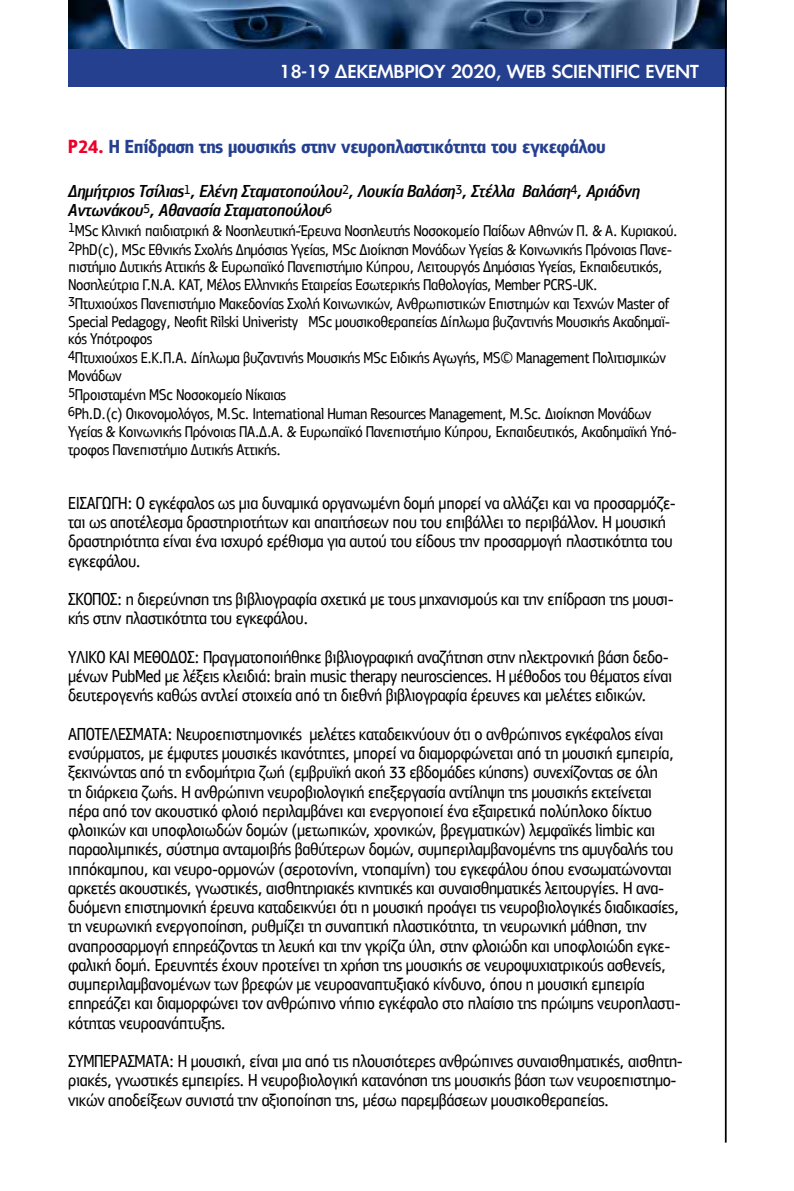
<style>
.page{position:relative;width:794px;height:1191px;background:#fff}
.page>*{position:absolute;margin:0;border:0;box-sizing:border-box;transform-origin:0 0}
.t1{font:500 17.5px "PF Futura Neu";letter-spacing:-.015em;color:#fff}
.t2{font:17.5px "PF Bulletin Sans Pro";color:#000}
.t3{font:15.75px "PF Bulletin Sans Pro";color:#000}
</style>
<div class="page">
<img style="left:68px;top:0;width:657px;height:50px">
<div style="left:68px;top:50px;width:658px;height:37px;background:#25408f"></div>
<hr style="left:725px;top:0;width:1px;height:1142px;background:#000">
<p class="t1" style="left:279px;top:60px;width:421px">18-19 ΔΕΚΕΜΒΡΙΟΥ 2020, WEB SCIENTIFIC EVENT</p>
<p class="t3" style="left:189px;top:312px;width:42px">□ ▼ ●▲</p>
<p class="t3" style="left:251px;top:312px;width:43px">■❖ ▲▼</p>
<p class="t3" style="left:256px;top:405px;width:198px">■▼ ■ ▼□■ ● ★◆ ■ ▲□◆ ▲ ■</p>
<p class="t3" style="left:532px;top:349px;width:58px">■ ■▼</p>
<p class="t3" style="left:633px;top:295px;width:33px">▲▼ □</p>
<p class="t2" style="left:298px;top:666px;width:59px">■ ◆▲ ▼</p>
<p class="t2" style="left:401px;top:666px;width:88px">■◆□▲ ■ ▲</p>
<p class="t2" style="left:595px;top:820px;width:5px">●</p>
</div>
